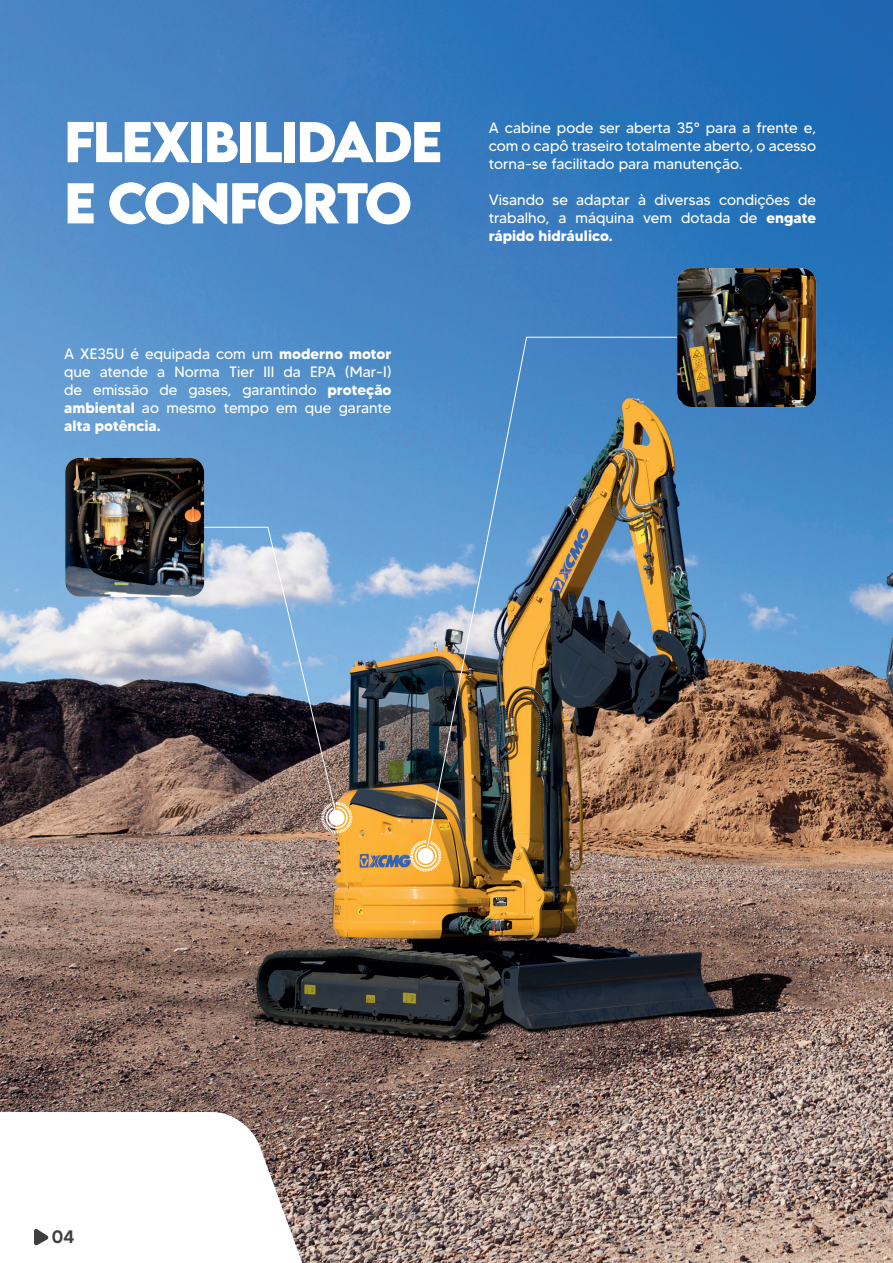
<style>
.page{position:relative;width:893px;height:1263px;background:#fff}
.page>*{position:absolute;margin:0;border:0;box-sizing:border-box;transform-origin:0 0}
.t1{font:700 51px/61.2px "LEMONMILK";letter-spacing:-.04em;color:#fff}
.t2{font:500 18px "MADETOMMY";color:#3e3e3f}
.t3{font:15px/18px "MADETOMMY";color:#fff;text-align:justify}
.s1{font-weight:700}
</style>
<div class="page">
<img style="left:0;top:0;width:893px;height:1263px">
<svg style="left:99px;top:526px;width:237px;height:286px"></svg>
<svg style="left:321px;top:801px;width:32px;height:33px"></svg>
<svg style="left:409px;top:840px;width:33px;height:32px"></svg>
<svg style="left:0;top:1112px;width:427px;height:151px"></svg>
<svg style="left:34px;top:1228px;width:15px;height:18px"></svg>
<img style="left:426px;top:336px;width:269px;height:515px">
<img style="left:677px;top:268px;width:139px;height:139px">
<img style="left:65px;top:458px;width:139px;height:139px">
<h1 class="t1" style="left:64px;top:112px;width:380px">FLEXiBiLiDADE<br>E CONFORTO</h1>
<p class="t3" style="left:64px;top:345px;width:329px">A XE35U é equipada com um <span class="s1">moderno motor </span>que atende a Norma Tier III da EPA (Mar-I) de emissão de gases, garantindo <span class="s1">proteção ambiental</span> ao mesmo tempo em que garante <span class="s1">alta potência.</span></p>
<p class="t3" style="left:489px;top:119px;width:329px">A cabine pode ser aberta 35° para a frente e, com o capô traseiro totalmente aberto, o acesso torna-se facilitado para manutenção.</p>
<p class="t3" style="left:489px;top:191px;width:329px">Visando se adaptar à diversas condições de trabalho, a máquina vem dotada de <span class="s1">engate rápido hidráulico.</span></p>
<p class="t2" style="left:52px;top:1226px;width:24px">04</p>
</div>
